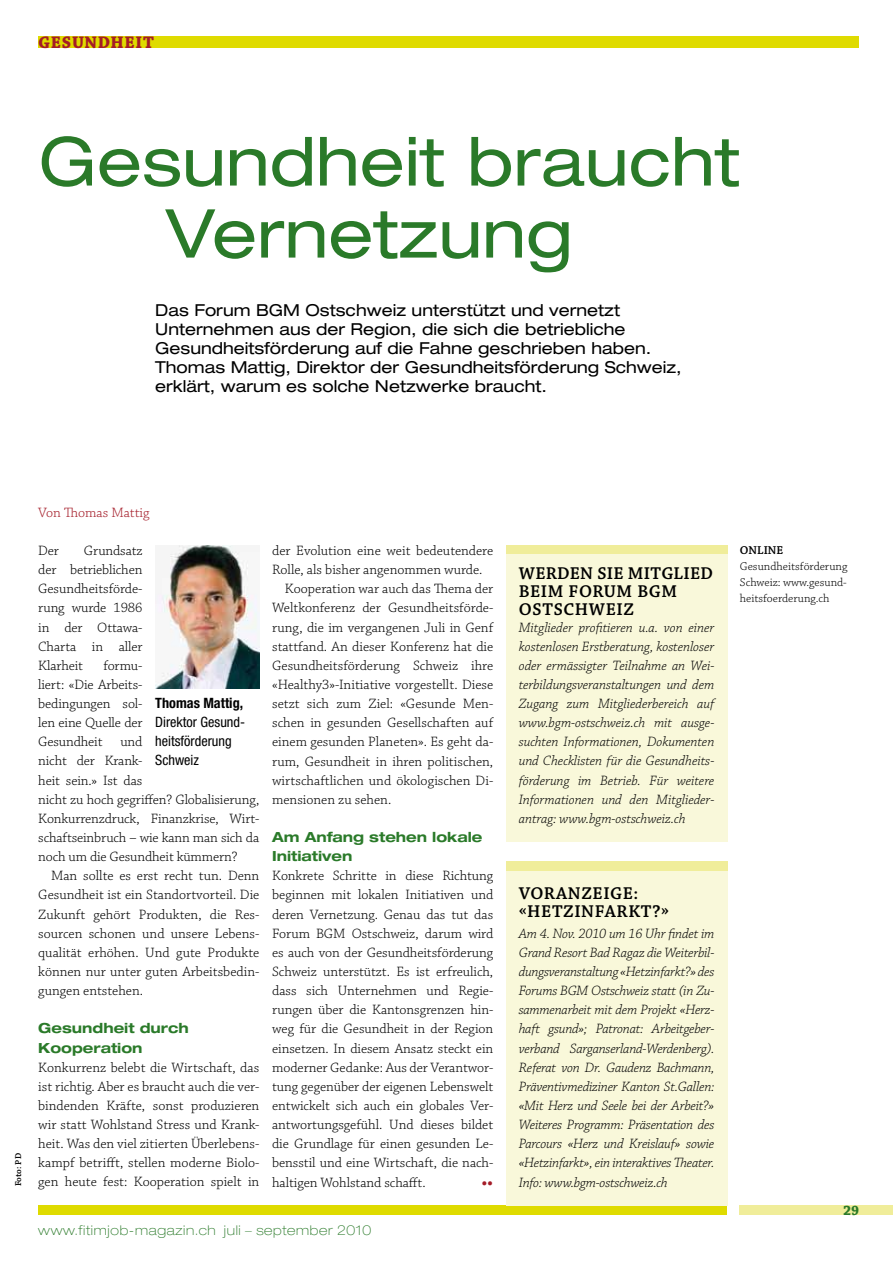
<style>
.page{position:relative;width:893px;height:1263px;background:#fff}
.page>*{position:absolute;margin:0;border:0;box-sizing:border-box;transform-origin:0 0}
.t1{font:expanded 67.5px/72px "Helvetica Neue";color:#2a7a29;text-align:center}
.t2{font:600 18px/18px "Chaparral Pro";letter-spacing:.03em;color:#000}
.t3{font:700 17.7px "Chaparral Pro";letter-spacing:.035em;color:#a41c28}
.t4{font:expanded 16.5px/19.2px "Helvetica Neue";color:#000}
.t5{font:300 14.25px/19.2px "Chaparral Pro";color:#000;text-align:justify}
.t6{font:italic 300 14.25px/19.2px "Chaparral Pro";letter-spacing:-.01em;color:#000;text-align:justify}
.t7{font:condensed 14.25px/19.2px "Helvetica Neue";color:#000}
.t8{font:300 14.25px "Chaparral Pro";color:#a41c28}
.t9{font:700 condensed 14.25px "Helvetica Neue";color:#000}
.t10{font:700 14.25px "Chaparral Pro";color:#2a7a29}
.t11{font:700 14.25px "Chaparral Pro";color:#a41c28}
.t12{font:700 expanded 13.95px/19.2px "Helvetica Neue";color:#2a7a29}
.t13{font:100 expanded 13.5px "Helvetica Neue";letter-spacing:.05em;color:#2a7a29}
.t14{font:300 12px/15.9px "Chaparral Pro";color:#000;text-align:justify}
.t15{font:600 12px "Chaparral Pro";color:#000}
.t16{font:600 9px "Chaparral Pro";letter-spacing:-.01em;color:#000}
</style>
<div class="page">
<div style="left:740px;top:1205px;width:153px;height:10px;background:#f0ed9a"></div>
<div style="left:38px;top:1205px;width:689px;height:10px;background:#dfdb00"></div>
<div style="left:506px;top:545px;width:221px;height:10px;background:#f0ed9a"></div>
<div style="left:506px;top:555px;width:221px;height:287px;background:#f9f8da"></div>
<div style="left:506px;top:871px;width:221px;height:334px;background:#f9f8da"></div>
<div style="left:506px;top:861px;width:221px;height:10px;background:#f0ed9a"></div>
<div style="left:38px;top:36px;width:821px;height:12px;background:#dfdb00"></div>
<img style="left:155px;top:545px;width:104px;height:144px">
<p class="t3" style="left:38px;top:32px;width:117px">GESUNDHEIT</p>
<h1 class="t1" style="left:38px;top:124px;width:703px">Gesundheit braucht<br>Vernetzung</h1>
<p class="t4" style="left:155px;top:300px;width:528px">Das Forum BGM Ostschweiz unterstützt und vernetzt Unternehmen aus der Region, die sich die betriebliche Gesundheitsförderung auf die Fahne geschrieben haben.<br>Thomas Mattig, Direktor der Gesundheitsförderung Schweiz, erklärt, warum es solche Netzwerke braucht.</p>
<p class="t16" style="left:13px;top:1186px;width:34px;rotate:-90deg">FOTO: PD</p>
<p class="t8" style="left:38px;top:504px;width:113px">Von Thomas Mattig</p>
<p class="t5" style="left:38px;top:541px;width:106px;text-indent:46px">Grundsatz der betrieblichen Gesundheitsförde&shy;rung wurde 1986 in der Ottawa-Charta in aller Klarheit</p>
<p class="t5" style="left:38px;top:541px;width:22px">Der</p>
<p class="t5" style="left:38px;top:656px;width:223px;text-align:left;text-indent:65px">formu-<br>liert: «Die Arbeits-<br>bedingungen sol-<br>len eine Quelle der<br>Gesundheit und<br>nicht der Krank-<br>heit sein.» Ist das<br>nicht zu hoch gegriffen? Globalisierung,<br>Konkurrenzdruck, Finanzkrise, Wirt&shy;schaftseinbruch – wie kann man sich da noch um die Gesundheit kümmern?</p>
<p class="t5" style="left:38px;top:867px;width:223px;text-indent:13px">Man sollte es erst recht tun. Denn Gesundheit ist ein Standortvorteil. Die Zukunft gehört Produkten, die Res&shy;sourcen schonen und unsere Lebens&shy;qualität erhöhen. Und gute Produkte können nur unter guten Arbeitsbedin&shy;gungen entstehen.</p>
<p class="t12" style="left:38px;top:1018px;width:152px">Gesundheit durch<br>Kooperation</p>
<p class="t5" style="left:38px;top:1058px;width:223px">Konkurrenz belebt die Wirtschaft, das ist richtig. Aber es braucht auch die ver&shy;bindenden Kräfte, sonst produzieren wir statt Wohlstand Stress und Krank&shy;heit. Was den viel zitierten Überlebens&shy;kampf betrifft, stellen moderne Biolo&shy;gen heute fest: Kooperation spielt in</p>
<p class="t9" style="left:155px;top:694px;width:90px">Thomas Mattig,</p>
<p class="t7" style="left:155px;top:712px;width:91px">Direktor Gesund&shy;heitsförderung<br>Schweiz</p>
<p class="t5" style="left:272px;top:541px;width:223px">der Evolution eine weit bedeutendere</p>
<p class="t5" style="left:272px;top:561px;width:212px">Rolle, als bisher angenommen wurde.</p>
<p class="t5" style="left:285px;top:580px;width:210px">Kooperation war auch das Thema der</p>
<p class="t5" style="left:272px;top:599px;width:223px">Weltkonferenz der Gesundheitsförde-</p>
<p class="t5" style="left:272px;top:618px;width:223px">rung, die im vergangenen Juli in Genf</p>
<p class="t5" style="left:272px;top:637px;width:223px">stattfand. An dieser Konferenz hat die</p>
<p class="t5" style="left:272px;top:656px;width:223px">Gesundheitsförderung Schweiz ihre</p>
<p class="t5" style="left:272px;top:675px;width:223px">«Healthy3»-Initiative vorgestellt. Diese</p>
<p class="t5" style="left:272px;top:695px;width:223px">setzt sich zum Ziel: «Gesunde Men-</p>
<p class="t5" style="left:272px;top:714px;width:223px">schen in gesunden Gesellschaften auf</p>
<p class="t5" style="left:272px;top:733px;width:223px">einem gesunden Planeten». Es geht da-</p>
<p class="t5" style="left:272px;top:752px;width:223px">rum, Gesundheit in ihren politischen,</p>
<p class="t5" style="left:272px;top:771px;width:223px">wirtschaftlichen und ökologischen Di-</p>
<p class="t5" style="left:272px;top:790px;width:121px">mensionen zu sehen.</p>
<p class="t12" style="left:272px;top:827px;width:212px">Am Anfang stehen lokale<br>Initiativen</p>
<p class="t5" style="left:272px;top:867px;width:223px">Konkrete Schritte in diese Richtung beginnen mit lokalen Initiativen und deren Vernetzung. Genau das tut das Forum BGM Ostschweiz, darum wird es auch von der Gesundheitsförderung Schweiz unterstützt. Es ist erfreulich, dass sich Unternehmen und Regie&shy;rungen über die Kantonsgrenzen hin&shy;weg für die Gesundheit in der Region einsetzen. In diesem Ansatz steckt ein moderner Gedanke: Aus der Verantwor&shy;tung gegenüber der eigenen Lebenswelt entwickelt sich auch ein globales Ver&shy;antwortungsgefühl. Und dieses bildet die Grundlage für einen gesunden Le&shy;bensstil und eine Wirtschaft, die nach-</p>
<p class="t5" style="left:272px;top:1173px;width:155px">haltigen Wohlstand schafft.</p>
<p class="t11" style="left:481px;top:1173px;width:13px">••</p>
<p class="t13" style="left:38px;top:1222px;width:334px">www.fitimjob-magazin.ch juli – september 2010</p>
<p class="t2" style="left:519px;top:564px;width:196px">WERDEN SIE MITGLIED<br>BEIM FORUM BGM<br>OSTSCHWEIZ</p>
<p class="t6" style="left:519px;top:618px;width:197px">Mitglieder profitieren u.a. von einer kostenlosen Erstberatung, kostenloser oder ermässigter Teilnahme an Wei&shy;terbildungsveranstaltungen und dem Zugang zum Mitgliederbereich auf www.bgm-ostschweiz.ch mit ausge&shy;suchten Informationen, Dokumenten und Checklisten für die Gesundheits&shy;förderung im Betrieb. Für weitere Informationen und den Mitglieder&shy;antrag: www.bgm-ostschweiz.ch</p>
<p class="t15" style="left:740px;top:544px;width:45px">ONLINE</p>
<p class="t14" style="left:740px;top:559px;width:109px">Gesundheitsförderung Schweiz: www.gesund&shy;heitsfoerderung.ch</p>
<p class="t2" style="left:519px;top:885px;width:152px">VORANZEIGE: «HETZINFARKT?»</p>
<p class="t6" style="left:519px;top:924px;width:197px">Am 4. Nov. 2010 um 16 Uhr findet im Grand Resort Bad Ragaz die Weiterbil&shy;dungsveranstaltung «Hetzinfarkt?» des Forums BGM Ostschweiz statt (in Zu&shy;sammenarbeit mit dem Projekt «Herz&shy;haft gsund»; Patronat: Arbeitgeber&shy;verband Sarganserland-Werdenberg).<br>Referat von Dr. Gaudenz Bachmann, Präventivmediziner Kanton St.Gallen: «Mit Herz und Seele bei der Arbeit?» Weiteres Programm: Präsentation des Parcours «Herz und Kreislauf» sowie «Hetzinfarkt», ein interaktives Theater.<br>Info: www.bgm-ostschweiz.ch</p>
<p class="t10" style="left:843px;top:1202px;width:18px">29</p>
</div>
